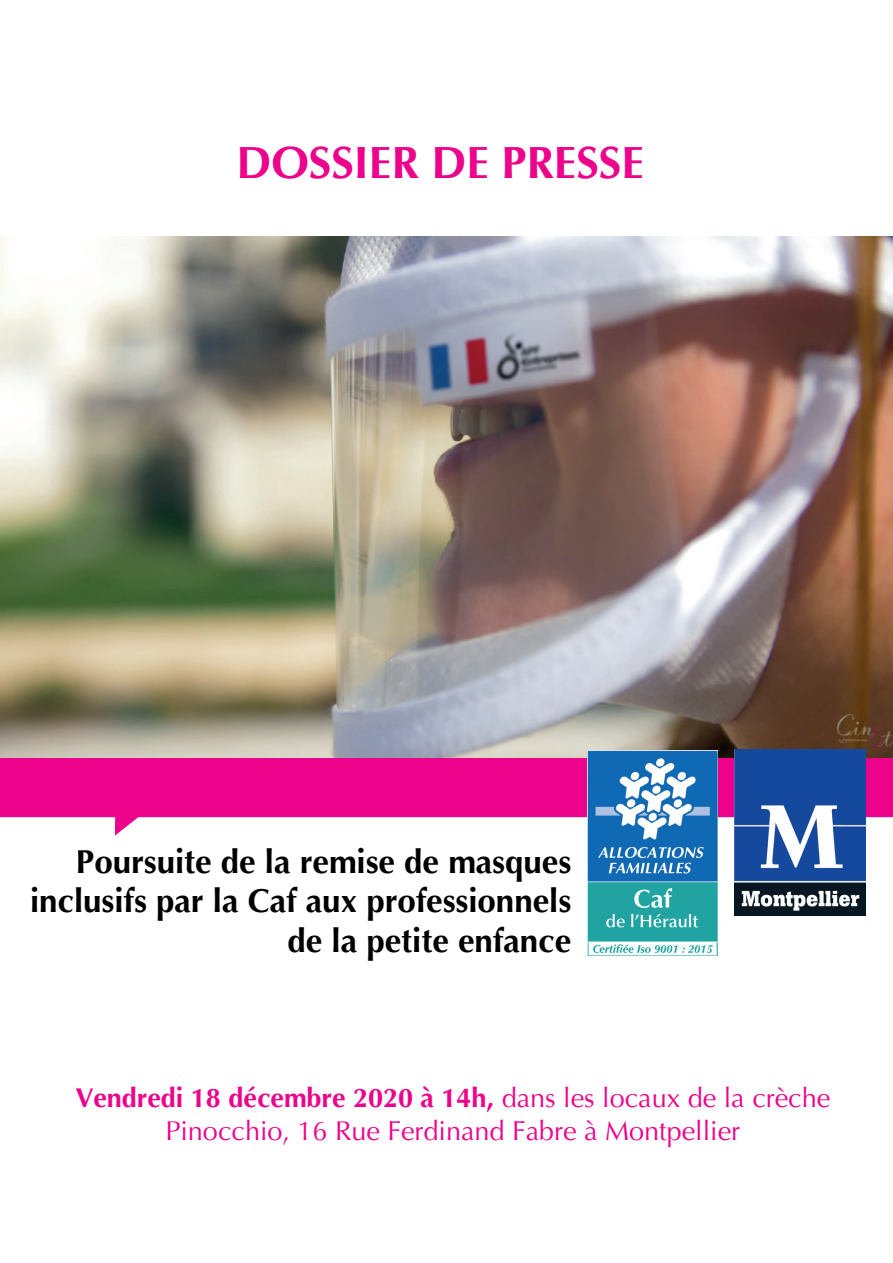
<style>
.page{position:relative;width:893px;height:1263px;background:#fff}
.page>*{position:absolute;margin:0;border:0;box-sizing:border-box;transform-origin:0 0}
.t1{font:700 45px "Optima";color:#ed028c}
.t2{font:700 33px/39.6px "Optima";color:#000;text-align:right}
.t3{font:27px/32.4px "Optima";color:#ed028c;text-align:center}
.s1{font-weight:700}
</style>
<div class="page">
<svg style="left:0;top:757px;width:893px;height:79px;fill:#ed028c"></svg>
<img style="left:0;top:236px;width:893px;height:521px">
<img style="left:587px;top:750px;width:131px;height:206px">
<img style="left:734px;top:749px;width:131px;height:166px">
<h1 class="t1" style="left:236px;top:138px;width:409px">DOSSIER DE PRESSE</h1>
<p class="t2" style="left:30px;top:842px;width:543px">Poursuite de la remise de masques inclusifs par la Caf aux professionnels de la petite enfance</p>
<p class="t3" style="left:75px;top:1082px;width:756px"><span class="s1">Vendredi 18 décembre 2020 à 14h,</span> dans les locaux de la crèche<br>Pinocchio, 16 Rue Ferdinand Fabre à Montpellier</p>
</div>
